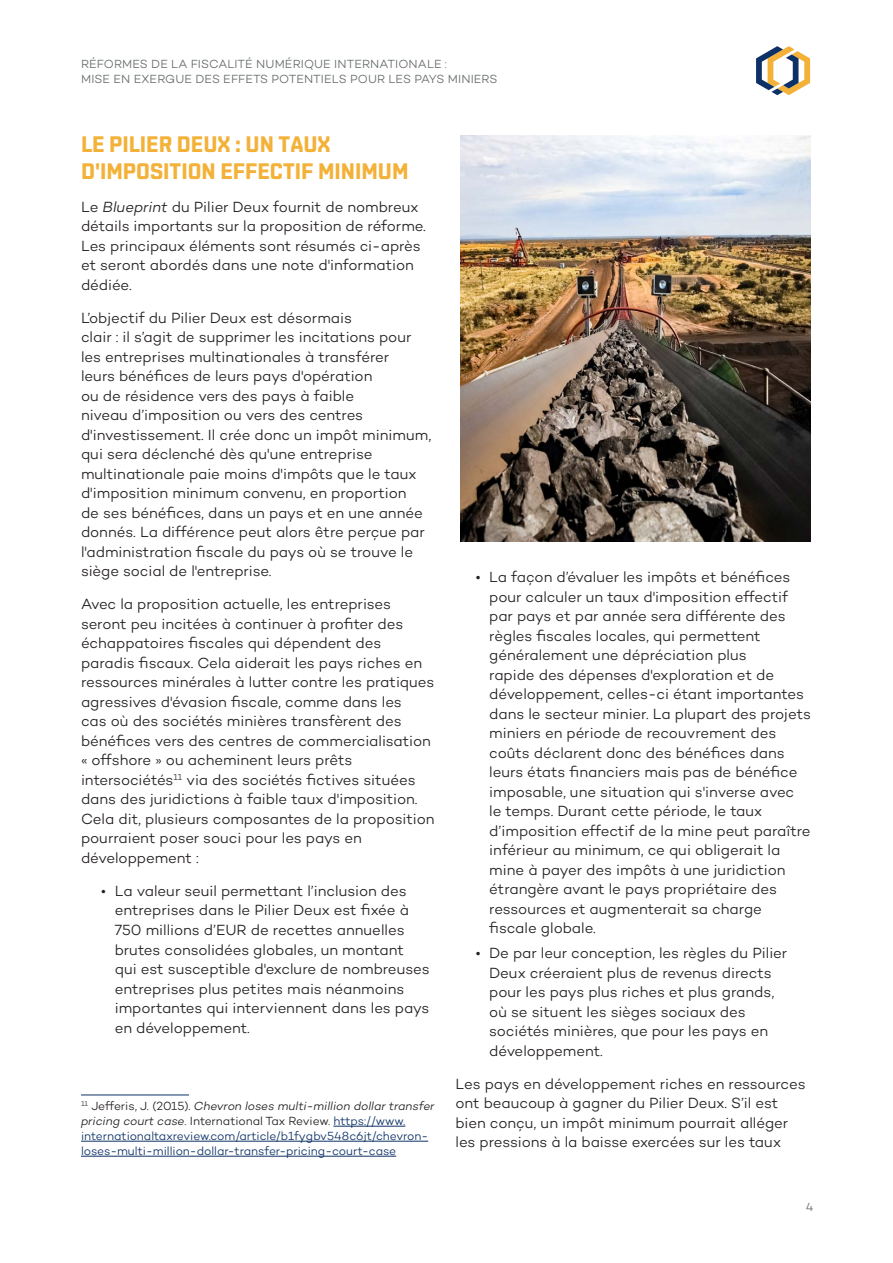
<style>
.page{position:relative;width:893px;height:1263px;background:#fff}
.page>*{position:absolute;margin:0;border:0;box-sizing:border-box;transform-origin:0 0}
.Heading_1{font:700 22.5px/27px "Shentox";color:#f3b138}
.Body_copy{font:300 15px/19.5px "Campton";letter-spacing:-.005em;color:#231f20}
.Footnote{font:300 12px/15px "Campton";color:#0d3166}
.t1{font:300 12px/15px "Campton";letter-spacing:.01em;color:#676c6c}
.s1{font-style:italic}
.s2{color:#231f20}
.s3{font-style:italic;color:#231f20}
</style>
<div class="page">
<svg style="left:756px;top:46px;width:54px;height:49px"></svg>
<hr style="left:81px;top:1095px;width:108px;height:1px;background:#0d3166">
<hr style="left:333px;top:1126px;width:72px;height:1px;background:#0d3166">
<hr style="left:81px;top:1141px;width:347px;height:1px;background:#0d3166">
<hr style="left:81px;top:1156px;width:315px;height:1px;background:#0d3166">
<img style="left:460px;top:135px;width:350px;height:407px">
<p class="t1" style="left:81px;top:56px;width:418px">RÉFORMES DE LA FISCALITÉ NUMÉRIQUE INTERNATIONALE :<br>MISE EN EXERGUE DES EFFETS POTENTIELS POUR LES PAYS MINIERS</p>
<p class="Heading_1" style="left:81px;top:131px;width:329px">LE PILIER DEUX : UN TAUX<br>D'IMPOSITION EFFECTIF MINIMUM</p>
<p class="Body_copy" style="left:81px;top:197px;width:346px">Le <span class="s1">Blueprint</span> du Pilier Deux fournit de nombreux détails importants sur la proposition de réforme.<br>Les principaux éléments sont résumés ci-après et seront abordés dans une note d'information dédiée.</p>
<p class="Body_copy" style="left:81px;top:308px;width:352px">L’objectif du Pilier Deux est désormais<br>clair : il s’agit de supprimer les incitations pour les entreprises multinationales à transférer<br>leurs bénéfices de leurs pays d'opération<br>ou de résidence vers des pays à faible<br>niveau d’imposition ou vers des centres d'investissement. Il crée donc un impôt minimum, qui sera déclenché dès qu'une entreprise multinationale paie moins d'impôts que le taux d'imposition minimum convenu, en proportion<br>de ses bénéfices, dans un pays et en une année donnés. La différence peut alors être perçue par l'administration fiscale du pays où se trouve le siège social de l'entreprise.</p>
<p class="Body_copy" style="left:81px;top:594px;width:355px">Avec la proposition actuelle, les entreprises seront peu incitées à continuer à profiter des échappatoires fiscales qui dépendent des paradis fiscaux. Cela aiderait les pays riches en ressources minérales à lutter contre les pratiques agressives d'évasion fiscale, comme dans les<br>cas où des sociétés minières transfèrent des bénéfices vers des centres de commercialisation « offshore » ou acheminent leurs prêts intersociétés<sup>11</sup> via des sociétés fictives situées dans des juridictions à faible taux d'imposition.<br>Cela dit, plusieurs composantes de la proposition pourraient poser souci pour les pays en développement :</p>
<p class="Body_copy" style="left:115px;top:881px;width:316px;text-indent:-14px">• La valeur seuil permettant l’inclusion des entreprises dans le Pilier Deux est fixée à 750 millions d’EUR de recettes annuelles brutes consolidées globales, un montant qui est susceptible d'exclure de nombreuses entreprises plus petites mais néanmoins importantes qui interviennent dans les pays en développement.</p>
<p class="Footnote" style="left:81px;top:1098px;width:355px"><sup>11</sup> <span class="s2">Jefferis, J. (2015).</span> <span class="s3">Chevron loses multi-million dollar transfer pricing court case</span><span class="s2">. International Tax Review.</span> https://www. internationaltaxreview.com/article/b1fygbv548c6jt/chevron&shy;loses-multi-million-dollar-transfer-pricing-court-case</p>
<p class="Body_copy" style="left:489px;top:567px;width:323px;text-indent:-14px">• La façon d’évaluer les impôts et bénéfices pour calculer un taux d'imposition effectif par pays et par année sera différente des règles fiscales locales, qui permettent généralement une dépréciation plus<br>rapide des dépenses d'exploration et de développement, celles-ci étant importantes dans le secteur minier. La plupart des projets miniers en période de recouvrement des coûts déclarent donc des bénéfices dans leurs états financiers mais pas de bénéfice imposable, une situation qui s'inverse avec<br>le temps. Durant cette période, le taux d’imposition effectif de la mine peut paraître inférieur au minimum, ce qui obligerait la mine à payer des impôts à une juridiction étrangère avant le pays propriétaire des ressources et augmenterait sa charge fiscale globale.</p>
<p class="Body_copy" style="left:489px;top:943px;width:299px;text-indent:-14px">• De par leur conception, les règles du Pilier Deux créeraient plus de revenus directs pour les pays plus riches et plus grands, où se situent les sièges sociaux des sociétés minières, que pour les pays en développement.</p>
<p class="Body_copy" style="left:455px;top:1073px;width:352px">Les pays en développement riches en ressources ont beaucoup à gagner du Pilier Deux. S’il est bien conçu, un impôt minimum pourrait alléger les pressions à la baisse exercées sur les taux</p>
<p class="t1" style="left:806px;top:1199px;width:9px">4</p>
</div>
